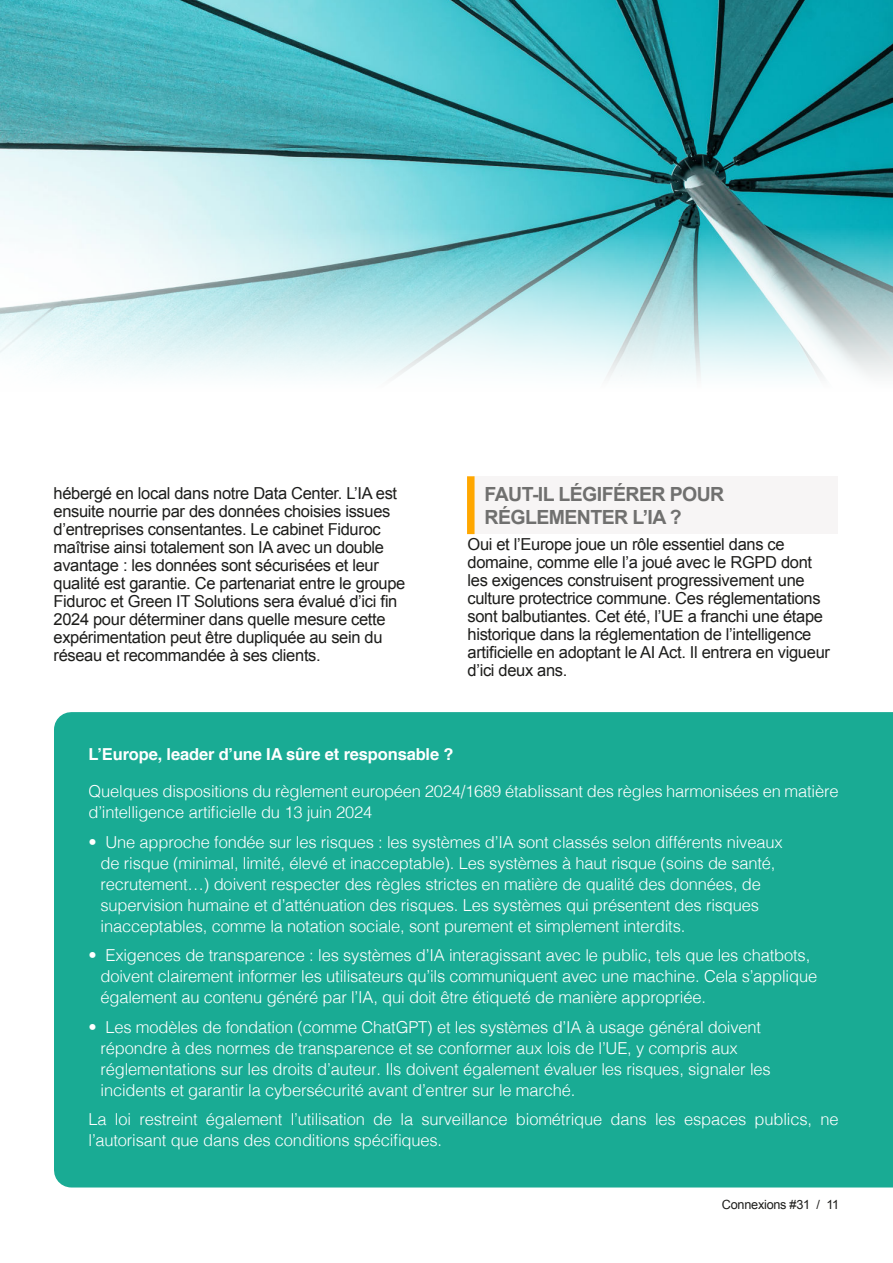
<style>
.page{position:relative;width:893px;height:1263px;background:#fff}
.page>*{position:absolute;margin:0;border:0;box-sizing:border-box;transform-origin:0 0}
.t1{font:700 19.5px/22.5px "Arial";letter-spacing:-.03em;color:#70706f}
.t2{font:300 16.5px/21px "Helvetica";letter-spacing:-.01em;color:#fff}
.t3{font:16.5px/18px "Arial";letter-spacing:-.02em;color:#1d1d1b}
.t4{font:700 16.5px "Helvetica";letter-spacing:-.01em;color:#fff}
.t5{font:12.75px "Arial";letter-spacing:-.02em;color:#1d1d1b}
</style>
<div class="page">
<div style="left:474px;top:476px;width:364px;height:58px;background:#f7f5f5"></div>
<div style="left:467px;top:476px;width:8px;height:58px;background:#ffa700"></div>
<img style="left:0;top:0;width:893px;height:378px">
<div style="left:54px;top:712px;width:839px;height:475px;background:#19ab94"></div>
<p class="t3" style="left:54px;top:486px;width:353px">hébergé en local dans notre Data Center. L’IA est ensuite nourrie par des données choisies issues d’entreprises consentantes. Le cabinet Fiduroc maîtrise ainsi totalement son IA avec un double avantage : les données sont sécurisées et leur qualité est garantie. Ce partenariat entre le groupe Fiduroc et Green IT Solutions sera évalué d’ici fin 2024 pour déterminer dans quelle mesure cette expérimentation peut être dupliquée au sein du réseau et recommandée à ses clients.</p>
<p class="t1" style="left:484px;top:485px;width:241px">FAUT-IL LÉGIFÉRER POUR<br>RÉGLEMENTER L’IA ?</p>
<p class="t3" style="left:467px;top:537px;width:364px">Oui et l’Europe joue un rôle essentiel dans ce domaine, comme elle l’a joué avec le RGPD dont les exigences construisent progressivement une culture protectrice commune. Ces réglementations sont balbutiantes. Cet été, l’UE a franchi une étape historique dans la réglementation de l’intelligence artificielle en adoptant le AI Act. Il entrera en vigueur d’ici deux ans.</p>
<p class="t4" style="left:88px;top:741px;width:367px">L’Europe, leader d’une IA sûre et responsable ?</p>
<p class="t2" style="left:88px;top:779px;width:751px">Quelques dispositions du règlement européen 2024/1689 établissant des règles harmonisées en matière d’intelligence artificielle du 13 juin 2024</p>
<p class="t2" style="left:100px;top:833px;width:684px;text-indent:-12px">• Une approche fondée sur les risques : les systèmes d’IA sont classés selon différents niveaux de risque (minimal, limité, élevé et inacceptable). Les systèmes à haut risque (soins de santé, recrutement…) doivent respecter des règles strictes en matière de qualité des données, de supervision humaine et d’atténuation des risques. Les systèmes qui présentent des risques inacceptables, comme la notation sociale, sont purement et simplement interdits.</p>
<p class="t2" style="left:100px;top:946px;width:718px;text-indent:-12px">• Exigences de transparence : les systèmes d’IA interagissant avec le public, tels que les chatbots, doivent clairement informer les utilisateurs qu’ils communiquent avec une machine. Cela s’applique également au contenu généré par l’IA, qui doit être étiqueté de manière appropriée.</p>
<p class="t2" style="left:100px;top:1018px;width:672px;text-indent:-12px">• Les modèles de fondation (comme ChatGPT) et les systèmes d’IA à usage général doivent répondre à des normes de transparence et se conformer aux lois de l’UE, y compris aux réglementations sur les droits d’auteur. Ils doivent également évaluer les risques, signaler les incidents et garantir la cybersécurité avant d’entrer sur le marché.</p>
<p class="t2" style="left:88px;top:1110px;width:751px">La loi restreint également l’utilisation de la surveillance biométrique dans les espaces publics, ne l’autorisant que dans des conditions spécifiques.</p>
<p class="t5" style="left:722px;top:1199px;width:119px">Connexions #31 / 11</p>
</div>
